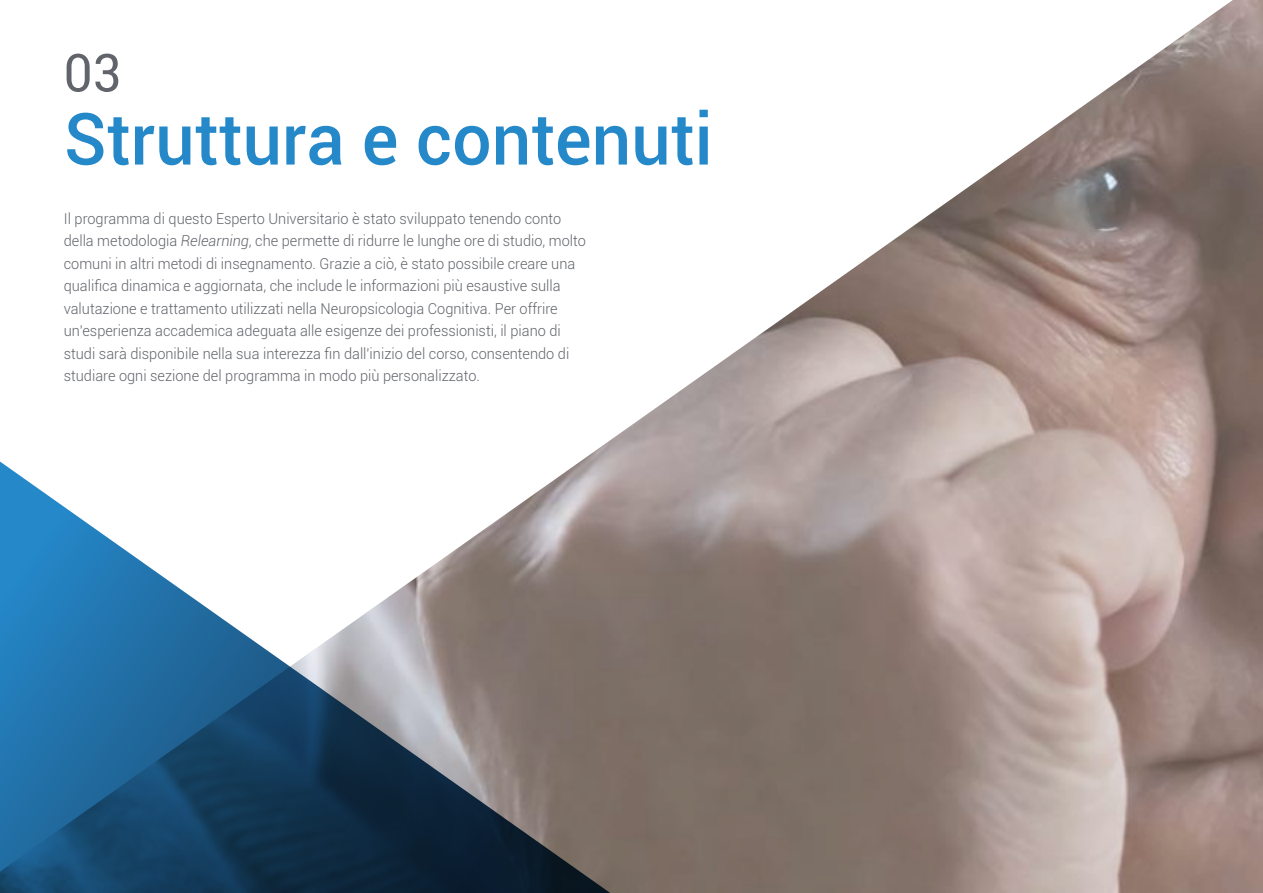
<style>
.page{position:relative;width:1263px;height:893px;background:#fff}
.page>*{position:absolute;margin:0;border:0;box-sizing:border-box;transform-origin:0 0}
.t1{font:500 72px "Roboto";color:#2488c9}
.t2{font:52.5px "Roboto";color:#61646a}
.t3{font:300 15px/22.5px "Roboto";color:#61646a}
.s1{font-style:italic}
</style>
<div class="page">
<img style="left:602px;top:0;width:661px;height:893px">
<svg style="left:0;top:446px;width:640px;height:447px"></svg>
<h2 class="t2" style="left:64px;top:36px;width:59px">03</h2>
<h1 class="t1" style="left:64px;top:88px;width:650px">Struttura e contenuti</h1>
<p class="t3" style="left:64px;top:207px;width:524px">Il programma di questo Esperto Universitario è stato sviluppato tenendo conto della metodologia <span class="s1">Relearning</span>, che permette di ridurre le lunghe ore di studio, molto comuni in altri metodi di insegnamento. Grazie a ciò, è stato possibile creare una qualifica dinamica e aggiornata, che include le informazioni più esaustive sulla valutazione e trattamento utilizzati nella Neuropsicologia Cognitiva. Per offrire un'esperienza accademica adeguata alle esigenze dei professionisti, il piano di studi sarà disponibile nella sua interezza fin dall'inizio del corso, consentendo di studiare ogni sezione del programma in modo più personalizzato.</p>
</div>
